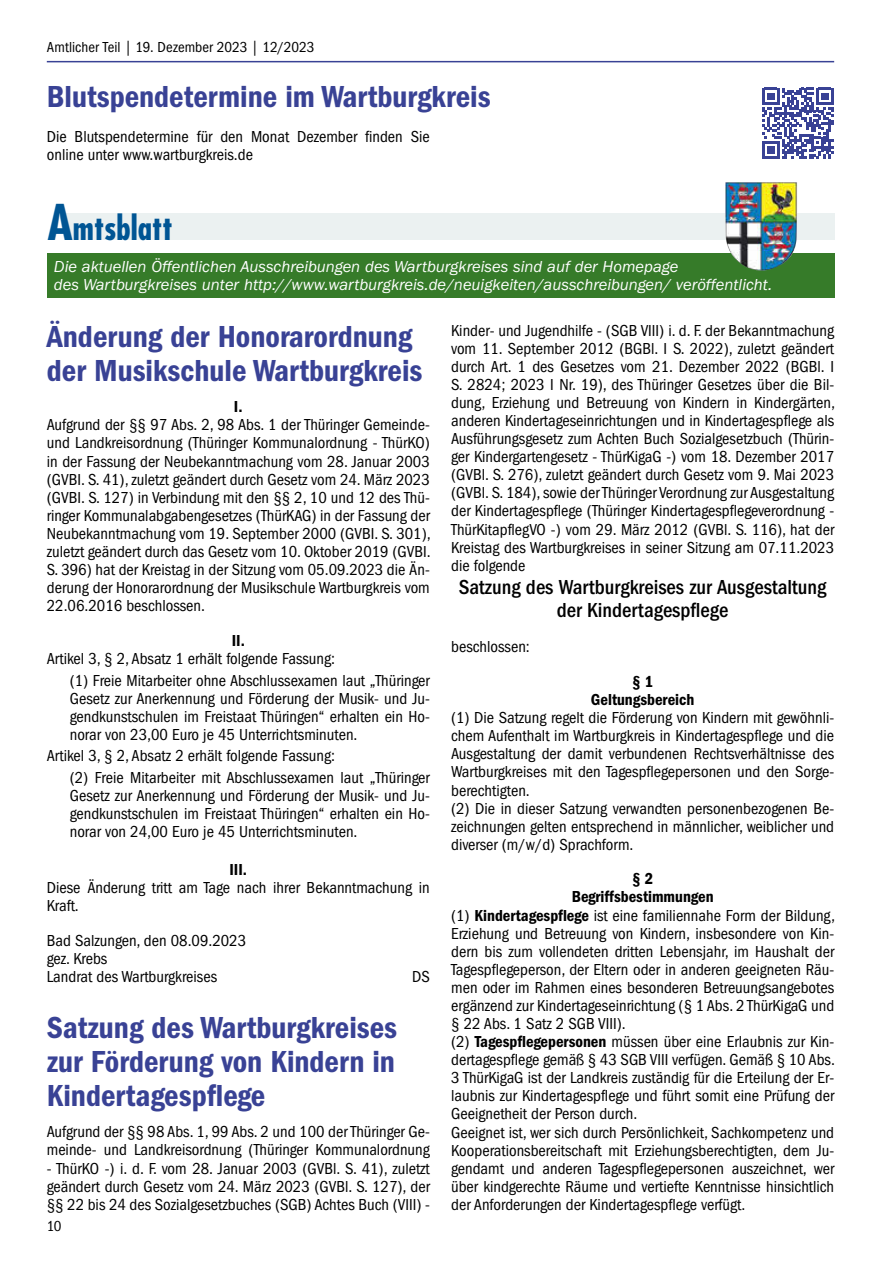
<style>
.page{position:relative;width:881px;height:1263px;background:#fff}
.page>*{position:absolute;margin:0;border:0;box-sizing:border-box;transform-origin:0 0}
.t1{font:700 condensed 33px "Futura LT";color:#005594}
.t2{font:600 condensed 31.5px/34.5px "Franklin Gothic LT";color:#394295}
.t3{font:500 condensed 21px/23.4px "Franklin Gothic LT";color:#000;text-align:center}
.t4{font:condensed 16.5px/18.1px "Franklin Gothic LT";color:#000}
.t5{font:italic 16.5px/18px "Franklin Gothic LT";color:#fff}
.t6{font:600 condensed 16.5px/18.1px "Franklin Gothic LT";color:#000;text-align:center}
.t7{font:condensed 15px "Franklin Gothic LT";letter-spacing:.005em;color:#000}
.s1{font-size:48px}
.s2{font-weight:600}
</style>
<div class="page">
<hr style="left:47px;top:61px;width:786px;height:1px;background:#394295">
<svg style="left:762px;top:88px;width:71px;height:71px"></svg>
<div style="left:48px;top:253px;width:786px;height:44px;background:#367b29"></div>
<div style="left:65px;top:213px;width:769px;height:27px;background:#ebf1f1"></div>
<img style="left:725px;top:182px;width:71px;height:89px">
<p class="t7" style="left:47px;top:38px;width:269px">Amtlicher Teil | 19. Dezember 2023 | 12/2023</p>
<h2 class="t2" style="left:47px;top:79px;width:445px">Blutspendetermine im Wartburgkreis</h2>
<p class="t4" style="left:47px;top:127px;width:384px">Die Blutspendetermine für den Monat Dezember finden Sie online unter www.wartburgkreis.de</p>
<h1 class="t1" style="left:48px;top:207px;width:126px"><span class="s1">A</span>mtsblatt</h1>
<p class="t5" style="left:54px;top:257px;width:719px">Die aktuellen Öffentlichen Ausschreibungen des Wartburgkreises sind auf der Homepage<br>des Wartburgkreises unter http://www.wartburgkreis.de/neuigkeiten/ausschreibungen/ veröffentlicht.</p>
<h2 class="t2" style="left:47px;top:319px;width:377px">Änderung der Honorarordnung der Musikschule Wartburgkreis</h2>
<p class="t6" style="left:234px;top:398px;width:10px">I.</p>
<p class="t4" style="left:47px;top:416px;width:385px;text-align:justify">Aufgrund der §§ 97 Abs. 2, 98 Abs. 1 der Thüringer Gemeinde&shy;und Landkreisordnung (Thüringer Kommunalordnung - ThürKO) in der Fassung der Neubekanntmachung vom 28. Januar 2003 (GVBI. S. 41), zuletzt geändert durch Gesetz vom 24. März 2023 (GVBI. S. 127) in Verbindung mit den §§ 2, 10 und 12 des Thü&shy;ringer Kommunalabgabengesetzes (ThürKAG) in der Fassung der Neubekanntmachung vom 19. September 2000 (GVBI. S. 301), zuletzt geändert durch das Gesetz vom 10. Oktober 2019 (GVBI.<br>S. 396) hat der Kreistag in der Sitzung vom 05.09.2023 die Än&shy;derung der Honorarordnung der Musikschule Wartburgkreis vom 22.06.2016 beschlossen.</p>
<p class="t6" style="left:232px;top:632px;width:15px">II.</p>
<p class="t4" style="left:70px;top:648px;width:361px;line-height:21.5px;text-indent:-23px">Artikel 3, § 2, Absatz 1 erhält folgende Fassung:<br>(1) Freie Mitarbeiter ohne Abschlussexamen laut „Thüringer</p>
<p class="t4" style="left:70px;top:689px;width:361px;text-align:justify">Gesetz zur Anerkennung und Förderung der Musik- und Ju&shy;gendkunstschulen im Freistaat Thüringen“ erhalten ein Ho&shy;norar von 23,00 Euro je 45 Unterrichtsminuten.</p>
<p class="t4" style="left:70px;top:745px;width:361px;line-height:21.5px;text-indent:-23px">Artikel 3, § 2, Absatz 2 erhält folgende Fassung:<br>(2) Freie Mitarbeiter mit Abschlussexamen laut „Thüringer</p>
<p class="t4" style="left:70px;top:786px;width:361px;text-align:justify">Gesetz zur Anerkennung und Förderung der Musik- und Ju&shy;gendkunstschulen im Freistaat Thüringen“ erhalten ein Ho&shy;norar von 24,00 Euro je 45 Unterrichtsminuten.</p>
<p class="t6" style="left:229px;top:860px;width:19px">III.</p>
<p class="t4" style="left:47px;top:878px;width:384px">Diese Änderung tritt am Tage nach ihrer Bekanntmachung in<br>Kraft.</p>
<p class="t4" style="left:47px;top:931px;width:201px">Bad Salzungen, den 08.09.2023 gez. Krebs<br>Landrat des Wartburgkreises</p>
<p class="t4" style="left:412px;top:967px;width:19px">DS</p>
<h2 class="t2" style="left:47px;top:1010px;width:352px;text-align:justify">Satzung des Wartburgkreises zur Förderung von Kindern in Kindertagespflege</h2>
<p class="t4" style="left:47px;top:1123px;width:384px">Aufgrund der §§ 98 Abs. 1, 99 Abs. 2 und 100 der Thüringer Ge&shy;meinde- und Landkreisordnung (Thüringer Kommunalordnung</p>
<p class="t4" style="left:47px;top:1159px;width:384px;text-align:justify">- ThürKO -) i. d. F. vom 28. Januar 2003 (GVBl. S. 41), zuletzt geändert durch Gesetz vom 24. März 2023 (GVBl. S. 127), der §§ 22 bis 24 des Sozialgesetzbuches (SGB) Achtes Buch (VIII) -</p>
<p class="t7" style="left:47px;top:1218px;width:16px">10</p>
<p class="t4" style="left:451px;top:321px;width:385px;text-align:justify">Kinder- und Jugendhilfe - (SGB VIII) i. d. F. der Bekanntmachung vom 11. September 2012 (BGBl. I S. 2022), zuletzt geändert durch Art. 1 des Gesetzes vom 21. Dezember 2022 (BGBl. I S. 2824; 2023 I Nr. 19), des Thüringer Gesetzes über die Bil&shy;dung, Erziehung und Betreuung von Kindern in Kindergärten, anderen Kindertageseinrichtungen und in Kindertagespflege als Ausführungsgesetz zum Achten Buch Sozialgesetzbuch (Thürin&shy;ger Kindergartengesetz - ThürKigaG -) vom 18. Dezember 2017 (GVBl. S. 276), zuletzt geändert durch Gesetz vom 9. Mai 2023 (GVBl. S. 184), sowie der Thüringer Verordnung zur Ausgestaltung der Kindertagespflege (Thüringer Kindertagespflegeverordnung - ThürKitapflegVO -) vom 29. März 2012 (GVBl. S. 116), hat der Kreistag des Wartburgkreises in seiner Sitzung am 07.11.2023 die folgende</p>
<p class="t3" style="left:458px;top:575px;width:369px">Satzung des Wartburgkreises zur Ausgestaltung der Kindertagespflege</p>
<p class="t4" style="left:451px;top:638px;width:80px">beschlossen:</p>
<p class="t6" style="left:590px;top:672px;width:105px">§ 1<br>Geltungsbereich</p>
<p class="t4" style="left:451px;top:709px;width:384px">(1) Die Satzung regelt die Förderung von Kindern mit gewöhnli&shy;chem Aufenthalt im Wartburgkreis in Kindertagespflege und die Ausgestaltung der damit verbundenen Rechtsverhältnisse des Wartburgkreises mit den Tagespflegepersonen und den Sorge&shy;berechtigten.<br>(2) Die in dieser Satzung verwandten personenbezogenen Be&shy;zeichnungen gelten entsprechend in männlicher, weiblicher und diverser (m/w/d) Sprachform.</p>
<p class="t6" style="left:632px;top:870px;width:23px">§ 2</p>
<p class="t6" style="left:571px;top:888px;width:143px">Begriffsbestimmungen</p>
<p class="t4" style="left:451px;top:906px;width:385px">(1) <span class="s2">Kindertagespflege</span> ist eine familiennahe Form der Bildung,</p>
<p class="t4" style="left:451px;top:924px;width:384px">Erziehung und Betreuung von Kindern, insbesondere von Kin-</p>
<p class="t4" style="left:451px;top:942px;width:384px">dern bis zum vollendeten dritten Lebensjahr, im Haushalt der</p>
<p class="t4" style="left:451px;top:960px;width:384px">Tagespflegeperson, der Eltern oder in anderen geeigneten Räu-</p>
<p class="t4" style="left:451px;top:978px;width:384px">men oder im Rahmen eines besonderen Betreuungsangebotes</p>
<p class="t4" style="left:451px;top:996px;width:384px">ergänzend zur Kindertageseinrichtung (§ 1 Abs. 2 ThürKigaG und</p>
<p class="t4" style="left:451px;top:1015px;width:176px">§ 22 Abs. 1 Satz 2 SGB VIII).</p>
<p class="t4" style="left:451px;top:1033px;width:384px">(2) <span class="s2">Tagespflegepersonen</span> müssen über eine Erlaubnis zur Kin-</p>
<p class="t4" style="left:451px;top:1051px;width:385px">dertagespflege gemäß § 43 SGB VIII verfügen. Gemäß § 10 Abs.</p>
<p class="t4" style="left:451px;top:1069px;width:384px">3 ThürKigaG ist der Landkreis zuständig für die Erteilung der Er-</p>
<p class="t4" style="left:451px;top:1087px;width:384px">laubnis zur Kindertagespflege und führt somit eine Prüfung der</p>
<p class="t4" style="left:451px;top:1105px;width:188px">Geeignetheit der Person durch.</p>
<p class="t4" style="left:451px;top:1123px;width:384px">Geeignet ist, wer sich durch Persönlichkeit, Sachkompetenz und</p>
<p class="t4" style="left:451px;top:1141px;width:384px">Kooperationsbereitschaft mit Erziehungsberechtigten, dem Ju-</p>
<p class="t4" style="left:451px;top:1159px;width:384px">gendamt und anderen Tagespflegepersonen auszeichnet, wer</p>
<p class="t4" style="left:451px;top:1177px;width:384px">über kindgerechte Räume und vertiefte Kenntnisse hinsichtlich</p>
<p class="t4" style="left:451px;top:1195px;width:295px">der Anforderungen der Kindertagespflege verfügt.</p>
</div>
